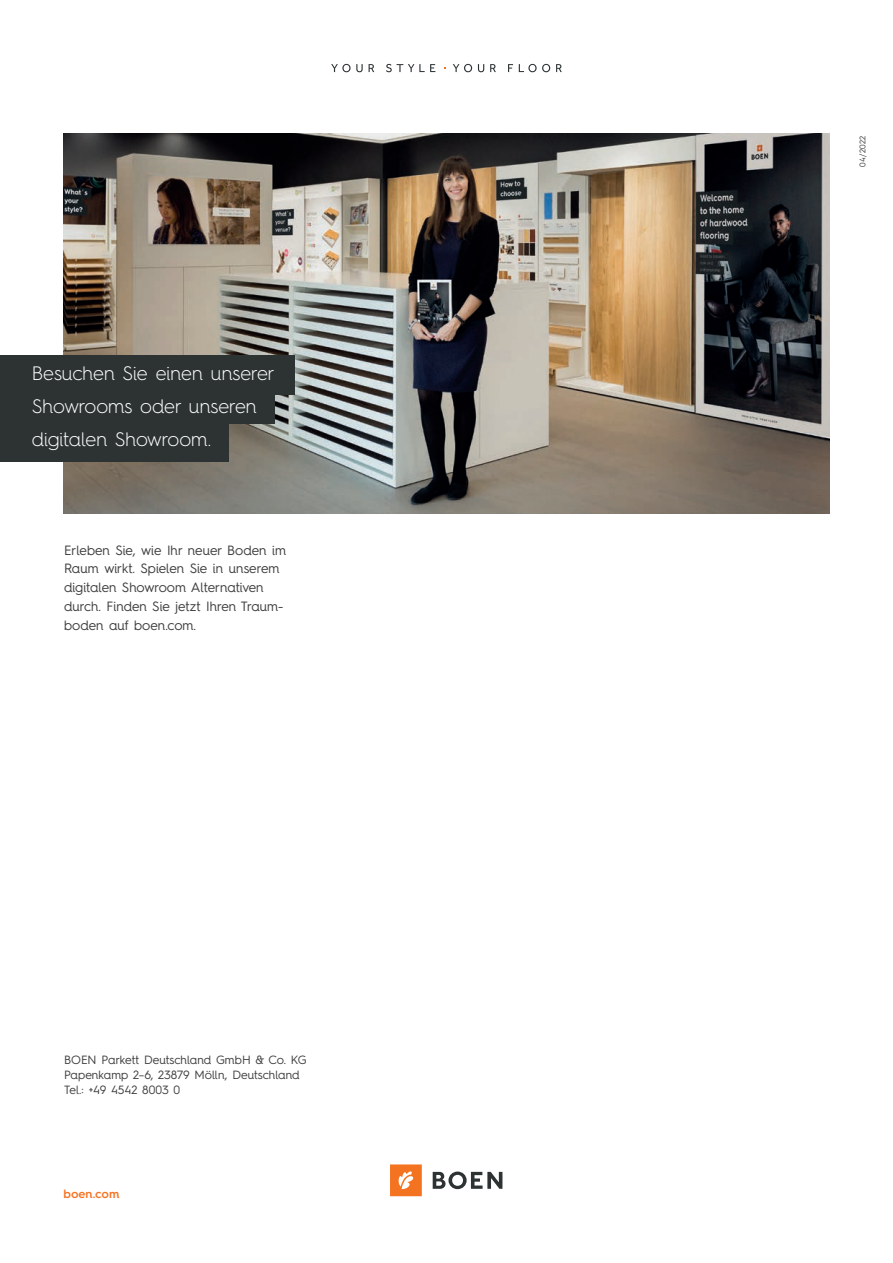
<style>
.page{position:relative;width:893px;height:1263px;background:#fff}
.page>*{position:absolute;margin:0;border:0;box-sizing:border-box;transform-origin:0 0}
.Grunnleggende_avsnit{font:300 19.5px/33px "Hurme Geometric Sans 4";color:#fff}
.Brødtekst_Engelsk{font:13.5px/18.8px "Hurme Geometric Sans 4";color:#3e3e3f}
.Grunnleggende_avsnit-2{font:12px "Hurme Geometric Sans 4";color:#3e3e3f}
.Grunnleggende_avsnit-3{font:600 12px "Hurme Geometric Sans 4";color:#f47321}
.Brødtekst{font:8.25px "Hurme Geometric Sans 4";letter-spacing:.03em;color:#3e3e3f}
</style>
<div class="page">
<div style="left:390px;top:1164px;width:32px;height:32px;background:#f47321"></div>
<svg style="left:398px;top:1171px;width:15px;height:18px"></svg>
<svg style="left:433px;top:1171px;width:69px;height:18px"></svg>
<img style="left:64px;top:134px;width:765px;height:379px">
<svg style="left:331px;top:64px;width:32px;height:8px"></svg>
<svg style="left:369px;top:64px;width:5px;height:8px"></svg>
<svg style="left:386px;top:64px;width:49px;height:8px"></svg>
<svg style="left:453px;top:64px;width:19px;height:8px"></svg>
<svg style="left:478px;top:64px;width:6px;height:8px"></svg>
<svg style="left:490px;top:64px;width:6px;height:8px"></svg>
<svg style="left:508px;top:64px;width:5px;height:8px"></svg>
<svg style="left:519px;top:64px;width:31px;height:8px"></svg>
<svg style="left:556px;top:64px;width:6px;height:8px"></svg>
<div style="left:0;top:355px;width:294px;height:40px;background:#2d3333"></div>
<div style="left:0;top:391px;width:275px;height:33px;background:#2d3333"></div>
<div style="left:0;top:421px;width:229px;height:40px;background:#2d3333"></div>
<p class="Grunnleggende_avsnit" style="left:32px;top:356px;width:244px">Besuchen Sie einen unserer<br>Showrooms oder unseren digitalen Showroom.</p>
<p class="Brødtekst_Engelsk" style="left:64px;top:540px;width:224px">Erleben Sie, wie Ihr neuer Boden im<br>Raum wirkt. Spielen Sie in unserem digitalen Showroom Alternativen durch. Finden Sie jetzt Ihren Traum&shy;boden auf boen.com.</p>
<p class="Grunnleggende_avsnit-2" style="left:64px;top:1051px;width:244px">BOEN Parkett Deutschland GmbH &amp; Co. KG</p>
<p class="Grunnleggende_avsnit-2" style="left:64px;top:1066px;width:237px">Papenkamp 2–6, 23879 Mölln, Deutschland</p>
<p class="Grunnleggende_avsnit-2" style="left:64px;top:1081px;width:118px">Tel.: +49 4542 8003 0</p>
<p class="Grunnleggende_avsnit-3" style="left:63px;top:1185px;width:58px">boen.com</p>
<p class="Brødtekst" style="left:857px;top:166px;width:33px;rotate:-90deg">04/2022</p>
</div>
